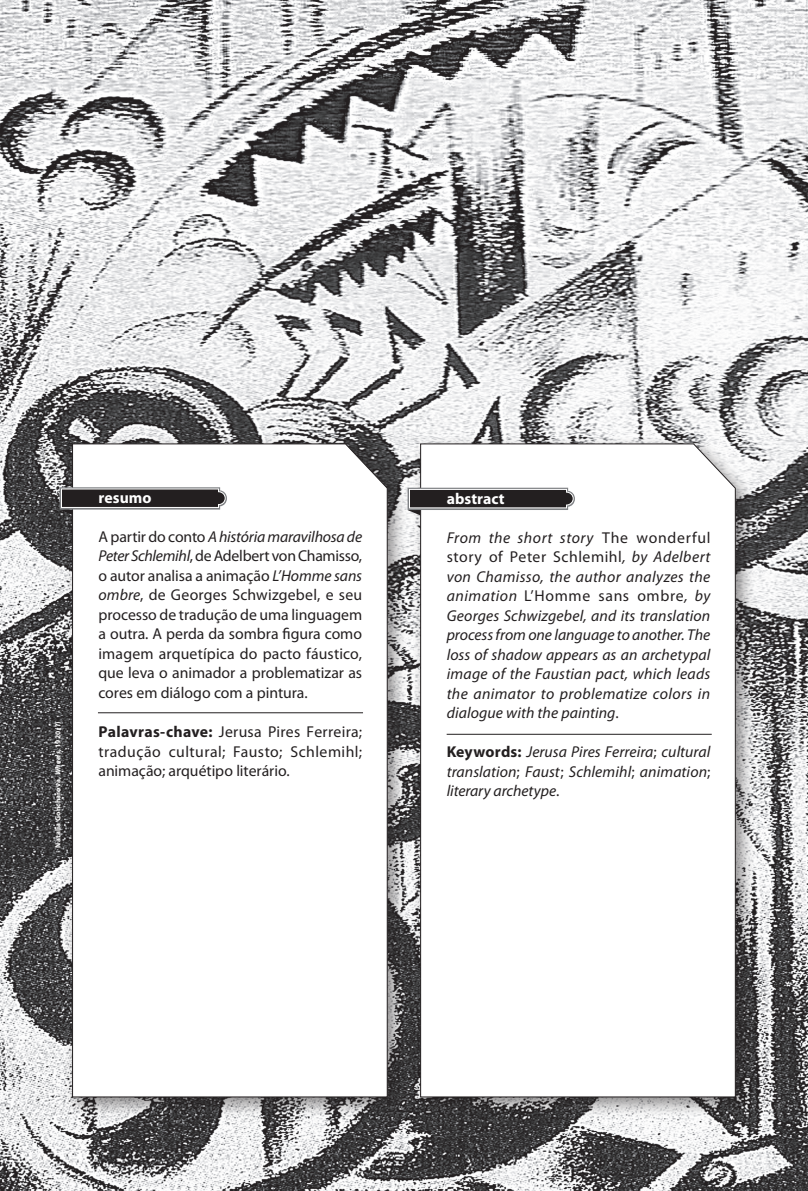
<style>
.page{position:relative;width:808px;height:1191px;background:#fff}
.page>*{position:absolute;margin:0;border:0;box-sizing:border-box;transform-origin:0 0}
.t1{font:italic 15.75px/19.5px "Myriad Pro";letter-spacing:.005em;color:#231f20;text-align:justify}
.t2{font:15.75px/19.5px "Myriad Pro";color:#231f20;text-align:justify}
.t3{font:700 15.75px "Myriad Pro";letter-spacing:.005em;color:#fff}
.t4{font:700 7.5px "Myriad Pro";letter-spacing:.02em;color:#fff}
.s1{font-style:italic}
.s2{font-weight:700}
.s3{font-style:normal}
.s4{font-weight:700;font-style:normal}
</style>
<div class="page">
<img style="left:0;top:0;width:807px;height:1191px">
<div style="left:64px;top:435px;width:343px;height:682px;background:#231f20;opacity:.5"></div>
<svg style="left:72px;top:443px;width:316px;height:654px"></svg>
<div style="left:412px;top:435px;width:343px;height:682px;background:#231f20;opacity:.5"></div>
<svg style="left:420px;top:443px;width:316px;height:654px"></svg>
<svg style="left:60px;top:487px;width:167px;height:28px"></svg>
<svg style="left:408px;top:488px;width:167px;height:27px"></svg>
<hr style="left:98px;top:712px;width:265px;height:1px;background:#231f20">
<hr style="left:447px;top:734px;width:265px;height:1px;background:#231f20">
<p class="t4" style="left:53px;top:847px;width:128px;rotate:-90deg">Natalia Goncharova, <span class="s1">Wheels</span>, 1920 (?)</p>
<p class="t3" style="left:98px;top:487px;width:55px">resumo</p>
<p class="t2" style="left:98px;top:526px;width:265px">A partir do conto <span class="s1">A história maravilhosa de Peter Schlemihl</span>, de Adelbert von Chamisso, o autor analisa a animação <span class="s1">L’Homme sans ombre</span>, de Georges Schwizgebel, e seu processo de tradução de uma linguagem a outra. A perda da sombra figura como imagem arquetípica do pacto fáustico, que leva o animador a problematizar as cores em diálogo com a pintura.</p>
<p class="t2" style="left:98px;top:721px;width:265px"><span class="s2">Palavras-chave:</span> Jerusa Pires Ferreira; tradução cultural; Fausto; Schlemihl; animação; arquétipo literário.</p>
<p class="t3" style="left:447px;top:488px;width:59px">abstract</p>
<p class="t1" style="left:447px;top:527px;width:265px">From the short story <span class="s3">The wonderful story of Peter Schlemihl</span>, by Adelbert von Chamisso, the author analyzes the animation <span class="s3">L’Homme sans ombre</span>, by Georges Schwizgebel, and its translation process from one language to another. The loss of shadow appears as an archetypal image of the Faustian pact, which leads the animator to problematize colors in dialogue with the painting<span class="s3">.</span></p>
<p class="t1" style="left:447px;top:742px;width:265px"><span class="s4">Keywords:</span> Jerusa Pires Ferreira<span class="s3">;</span> cultural translation<span class="s3">;</span> Faust<span class="s3">;</span> Schlemihl<span class="s3">;</span> animation<span class="s3">; </span>literary archetype<span class="s3">.</span></p>
</div>
